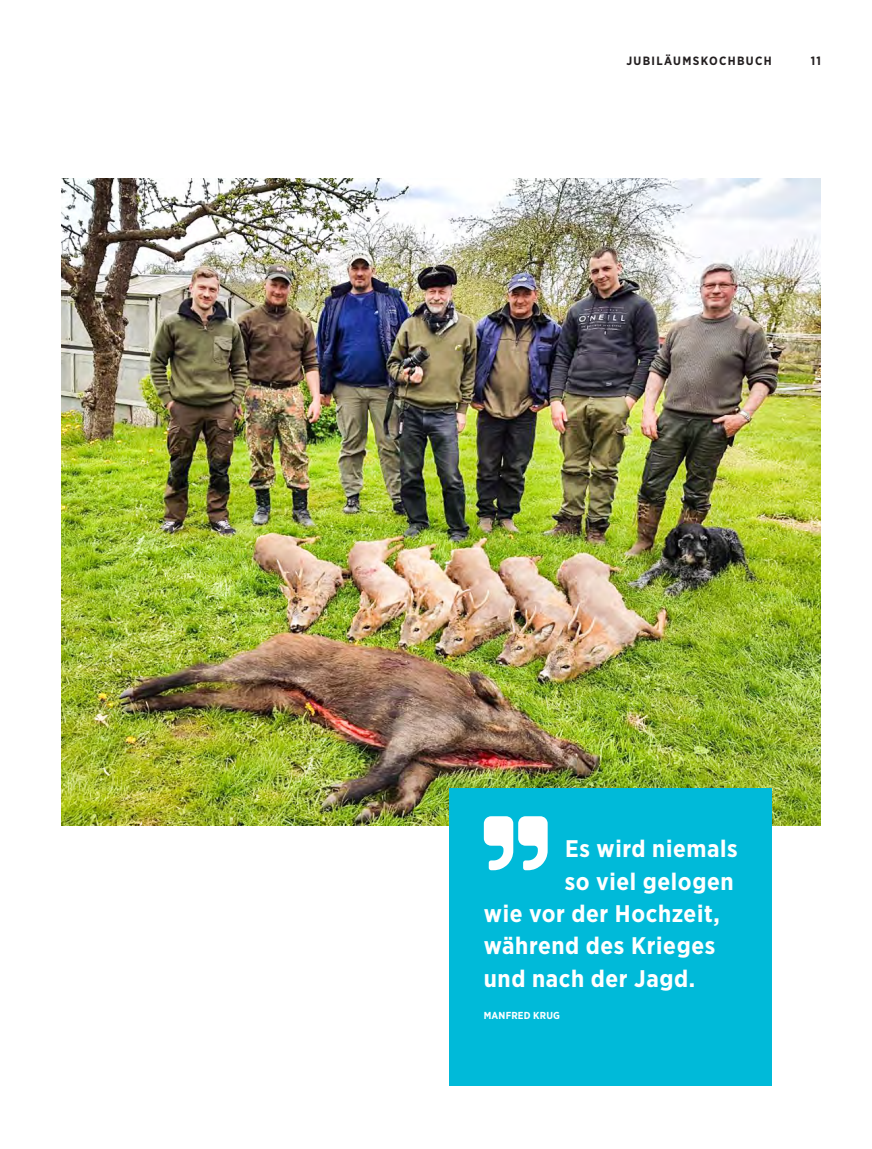
<style>
.page{position:relative;width:872px;height:1149px;background:#fff}
.page>*{position:absolute;margin:0;border:0;box-sizing:border-box;transform-origin:0 0}
.t1{font:700 24px "Gotham Narrow";letter-spacing:.025em;color:#fff}
.t2{font:700 12px "Gotham Narrow";letter-spacing:.11em;color:#231f20}
.Quote_Absender{font:700 10.2px "Gotham Narrow";letter-spacing:.015em;color:#fff}
</style>
<div class="page">
<img style="left:61px;top:178px;width:760px;height:646px">
<div style="left:450px;top:788px;width:322px;height:296px;background:#00bad9"></div>
<svg style="left:484px;top:816px;width:63px;height:54px"></svg>
<p class="t2" style="left:626px;top:53px;width:147px">JUBILÄUMSKOCHBUCH</p>
<p class="t2" style="left:810px;top:53px;width:12px">11</p>
<p class="t1" style="left:565px;top:833px;width:174px">Es wird niemals</p>
<p class="t1" style="left:564px;top:865px;width:170px">so viel gelogen</p>
<p class="t1" style="left:484px;top:898px;width:237px">wie vor der Hochzeit,</p>
<p class="t1" style="left:484px;top:930px;width:233px">während des Krieges</p>
<p class="t1" style="left:484px;top:962px;width:213px">und nach der Jagd.</p>
<p class="Quote_Absender" style="left:484px;top:1008px;width:78px">MANFRED KRUG</p>
</div>
